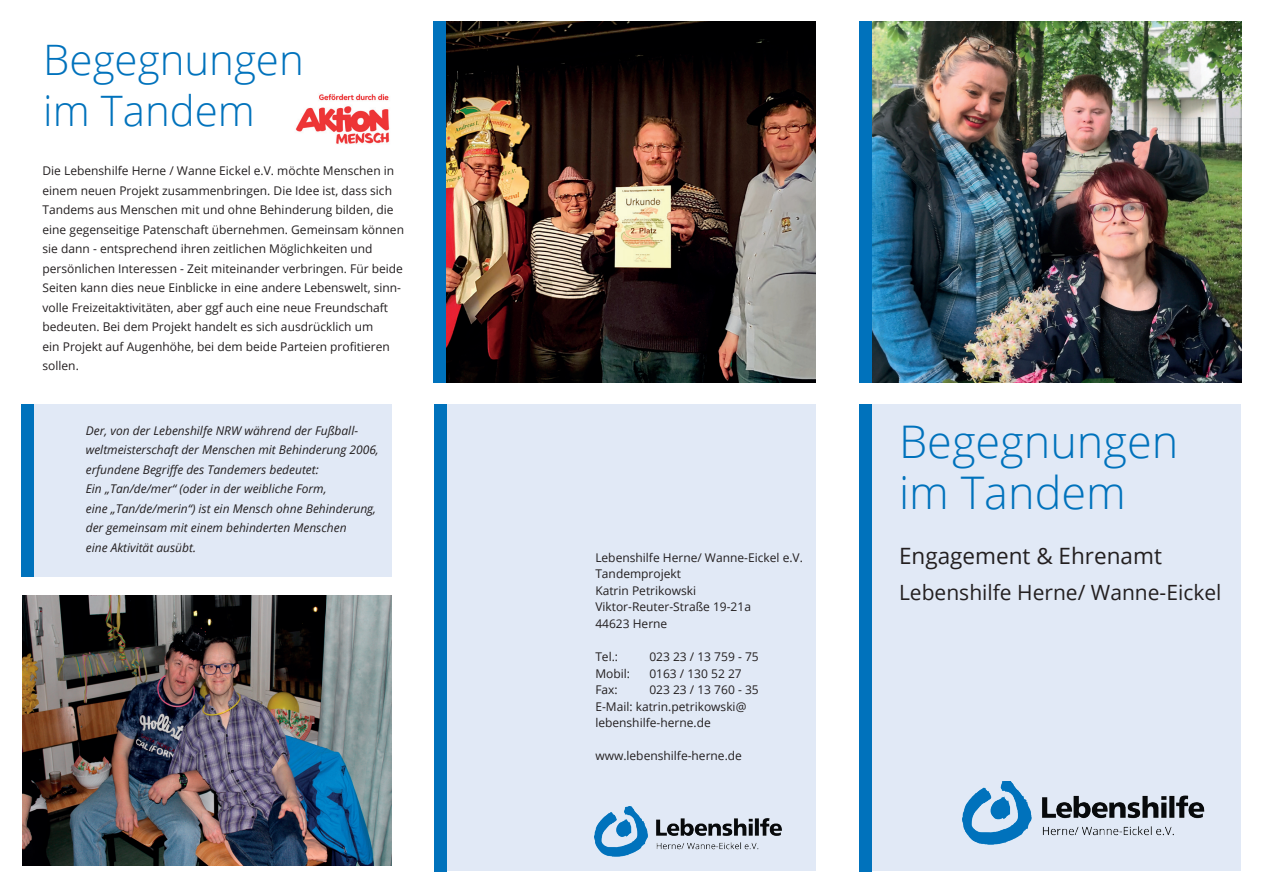
<style>
.page{position:relative;width:1263px;height:893px;background:#fff}
.page>*{position:absolute;margin:0;border:0;box-sizing:border-box;transform-origin:0 0}
.t1{font:300 45px/51px "Open Sans";color:#0072bc}
.t2{font:300 42px/50.2px "Open Sans";color:#0072bc}
.t3{font:22.5px "Open Sans";color:#231f20}
.t4{font:21px "Open Sans";color:#231f20}
.t5{font:12px/19.5px "Open Sans";color:#231f20}
.t6{font:italic 12px/19.5px "Open Sans";color:#231f20}
</style>
<div class="page">
<div style="left:860px;top:405px;width:381px;height:466px;background:#e1e9f6"></div>
<div style="left:434px;top:405px;width:382px;height:466px;background:#e1e9f6"></div>
<div style="left:22px;top:405px;width:369px;height:172px;background:#e1e9f6"></div>
<div style="left:21px;top:404px;width:13px;height:173px;background:#0072bc"></div>
<div style="left:434px;top:404px;width:12px;height:468px;background:#0072bc"></div>
<img style="left:594px;top:806px;width:188px;height:50px">
<img style="left:872px;top:21px;width:370px;height:362px">
<div style="left:859px;top:21px;width:13px;height:362px;background:#0072bc"></div>
<div style="left:859px;top:404px;width:13px;height:468px;background:#0072bc"></div>
<img style="left:962px;top:781px;width:243px;height:64px">
<img style="left:22px;top:595px;width:369px;height:270px">
<img style="left:446px;top:21px;width:370px;height:361px">
<div style="left:433px;top:21px;width:13px;height:362px;background:#0072bc"></div>
<img style="left:295px;top:94px;width:95px;height:50px">
<h2 class="t2" style="left:43px;top:34px;width:262px">Begegnungen im Tandem</h2>
<p class="t5" style="left:43px;top:161px;width:363px">Die Lebenshilfe Herne / Wanne Eickel e.V. möchte Menschen in einem neuen Projekt zusammenbringen. Die Idee ist, dass sich Tandems aus Menschen mit und ohne Behinderung bilden, die eine gegenseitige Patenschaft übernehmen. Gemeinsam können sie dann - entsprechend ihren zeitlichen Möglichkeiten und persönlichen Interessen - Zeit miteinander verbringen. Für beide Seiten kann dies neue Einblicke in eine andere Lebenswelt, sinn&shy;volle Freizeitaktivitäten, aber ggf auch eine neue Freundschaft bedeuten. Bei dem Projekt handelt es sich ausdrücklich um<br>ein Projekt auf Augenhöhe, bei dem beide Parteien profitieren sollen.</p>
<p class="t6" style="left:86px;top:420px;width:295px">Der, von der Lebenshilfe NRW während der Fußball&shy;weltmeisterschaft der Menschen mit Behinderung 2006, erfundene Begriffe des Tandemers bedeutet:<br>Ein „Tan/de/mer“ (oder in der weibliche Form,<br>eine „Tan/de/merin“) ist ein Mensch ohne Behinderung, der gemeinsam mit einem behinderten Menschen<br>eine Aktivität ausübt.</p>
<p class="t5" style="left:595px;top:549px;width:209px;line-height:16.5px">Lebenshilfe Herne/ Wanne-Eickel e.V.<br>Tandemprojekt<br>Katrin Petrikowski<br>Viktor-Reuter-Straße 19-21a<br>44623 Herne</p>
<p class="t5" style="left:595px;top:647px;width:24px">Tel.:</p>
<p class="t5" style="left:649px;top:647px;width:111px">023 23 / 13 759 - 75</p>
<p class="t5" style="left:595px;top:663px;width:36px">Mobil:</p>
<p class="t5" style="left:649px;top:663px;width:94px">0163 / 130 52 27</p>
<p class="t5" style="left:595px;top:680px;width:24px">Fax:</p>
<p class="t5" style="left:595px;top:681px;width:165px;line-height:16.5px;text-indent:54px">023 23 / 13 760 - 35<br>E-Mail: katrin.petrikowski@ lebenshilfe-herne.de</p>
<p class="t5" style="left:595px;top:746px;width:148px">www.lebenshilfe-herne.de</p>
<h1 class="t1" style="left:899px;top:415px;width:281px">Begegnungen im Tandem</h1>
<h3 class="t3" style="left:899px;top:541px;width:264px">Engagement &amp; Ehrenamt</h3>
<h3 class="t4" style="left:899px;top:578px;width:324px">Lebenshilfe Herne/ Wanne-Eickel</h3>
</div>
